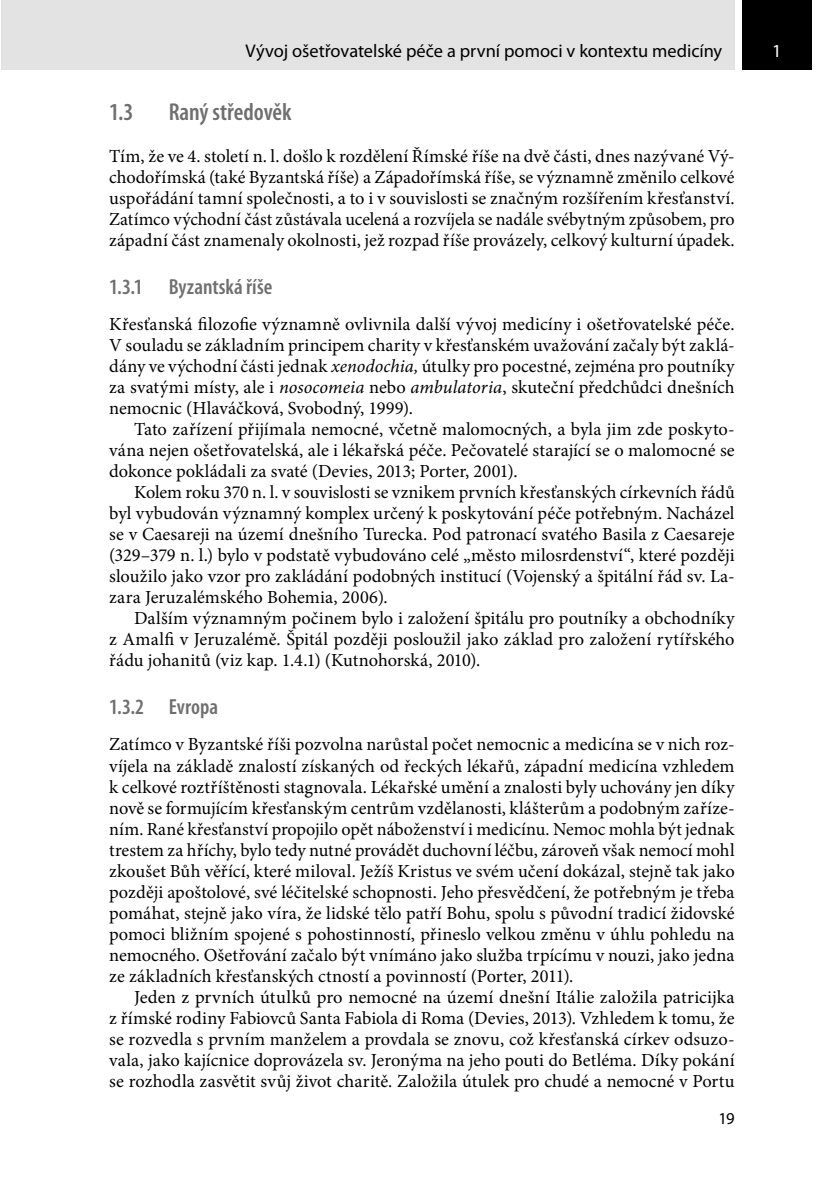
<style>
.page{position:relative;width:829px;height:1191px;background:#fff}
.page>*{position:absolute;margin:0;border:0;box-sizing:border-box;transform-origin:0 0}
._2_2_nadpis{font:600 condensed 24.5px "Myriad Pro";color:#706f6f}
._3_3_3{font:600 condensed 21.88px "Myriad Pro";color:#706f6f}
.text_prvni{font:18.38px/21px "Minion Pro";letter-spacing:.005em;color:#000;text-align:justify}
.text{font:18.38px/21px "Minion Pro";letter-spacing:.005em;color:#000;text-align:justify}
.t1{font:18.38px "Myriad Pro";letter-spacing:-.005em;color:#000}
.t2{font:18.38px "Myriad Pro";color:#fff}
.t3{font:16.62px "Myriad Pro";color:#000}
.s1{font-style:italic}
</style>
<div class="page">
<div style="left:1px;top:0;width:733px;height:69px;background:#e3e3e3"></div>
<div style="left:742px;top:0;width:69px;height:69px;background:#000"></div>
<p class="t1" style="left:245px;top:40px;width:478px">Vývoj ošetřovatelské péče a první pomoci v kontextu medicíny</p>
<p class="t2" style="left:772px;top:40px;width:11px">1</p>
<p class="_2_2_nadpis" style="left:109px;top:97px;width:26px">1.3</p>
<p class="_2_2_nadpis" style="left:169px;top:97px;width:124px">Raný středověk</p>
<p class="text_prvni" style="left:109px;top:146px;width:627px">Tím, že ve 4. století n. l. došlo k rozdělení Římské říše na dvě části, dnes nazývané Vý&shy;chodořímská (také Byzantská říše) a Západořímská říše, se významně změnilo celkové uspořádání tamní společnosti, a to i v souvislosti se značným rozšířením křesťanství.<br>Zatímco východní část zůstávala ucelená a rozvíjela se nadále svébytným způsobem, pro západní část znamenaly okolnosti, jež rozpad říše provázely, celkový kulturní úpadek.</p>
<p class="_3_3_3" style="left:109px;top:273px;width:165px">1.3.1 Byzantská říše</p>
<p class="text_prvni" style="left:109px;top:314px;width:627px">Křesťanská filozofie významně ovlivnila další vývoj medicíny i ošetřovatelské péče.<br>V souladu se základním principem charity v křesťanském uvažování začaly být zaklá&shy;dány ve východní části jednak <span class="s1">xenodochia,</span> útulky pro pocestné, zejména pro poutníky za svatými místy, ale i <span class="s1">nosocomeia</span> nebo <span class="s1">ambulatoria</span>, skuteční předchůdci dnešních nemocnic (Hlaváčková, Svobodný, 1999).</p>
<p class="text" style="left:109px;top:419px;width:627px;text-indent:25px">Tato zařízení přijímala nemocné, včetně malomocných, a byla jim zde poskyto&shy;vána nejen ošetřovatelská, ale i lékařská péče. Pečovatelé starající se o malomocné se dokonce pokládali za svaté (Devies, 2013; Porter, 2001).</p>
<p class="text" style="left:109px;top:482px;width:627px;text-indent:25px">Kolem roku 370 n. l. v souvislosti se vznikem prvních křesťanských církevních řádů byl vybudován významný komplex určený k poskytování péče potřebným. Nacházel se v Caesareji na území dnešního Turecka. Pod patronací svatého Basila z Caesareje (329–379 n. l.) bylo v podstatě vybudováno celé „město milosrdenství“, které později sloužilo jako vzor pro zakládání podobných institucí (Vojenský a špitální řád sv. La&shy;zara Jeruzalémského Bohemia, 2006).</p>
<p class="text" style="left:109px;top:608px;width:627px;text-indent:25px">Dalším významným počinem bylo i založení špitálu pro poutníky a obchodníky z Amalfi v Jeruzalémě. Špitál později posloužil jako základ pro založení rytířského řádu johanitů (viz kap. 1.4.1) (Kutnohorská, 2010).</p>
<p class="_3_3_3" style="left:109px;top:693px;width:110px">1.3.2 Evropa</p>
<p class="text_prvni" style="left:109px;top:734px;width:627px">Zatímco v Byzantské říši pozvolna narůstal počet nemocnic a medicína se v nich roz&shy;víjela na základě znalostí získaných od řeckých lékařů, západní medicína vzhledem k celkové roztříštěnosti stagnovala. Lékařské umění a znalosti byly uchovány jen díky nově se formujícím křesťanským centrům vzdělanosti, klášterům a podobným zaříze&shy;ním. Rané křesťanství propojilo opět náboženství i medicínu. Nemoc mohla být jednak trestem za hříchy, bylo tedy nutné provádět duchovní léčbu, zároveň však nemocí mohl zkoušet Bůh věřící, které miloval. Ježíš Kristus ve svém učení dokázal, stejně tak jako později apoštolové, své léčitelské schopnosti. Jeho přesvědčení, že potřebným je třeba pomáhat, stejně jako víra, že lidské tělo patří Bohu, spolu s původní tradicí židovské pomoci bližním spojené s pohostinností, přineslo velkou změnu v úhlu pohledu na nemocného. Ošetřování začalo být vnímáno jako služba trpícímu v nouzi, jako jedna ze základních křesťanských ctností a povinností (Porter, 2011).</p>
<p class="text" style="left:109px;top:986px;width:627px;text-indent:25px">Jeden z prvních útulků pro nemocné na území dnešní Itálie založila patricijka z římské rodiny Fabiovců Santa Fabiola di Roma (Devies, 2013). Vzhledem k tomu, že se rozvedla s prvním manželem a provdala se znovu, což křesťanská církev odsuzo&shy;vala, jako kajícnice doprovázela sv. Jeronýma na jeho pouti do Betléma. Díky pokání se rozhodla zasvětit svůj život charitě. Založila útulek pro chudé a nemocné v Portu</p>
<p class="t3" style="left:718px;top:1108px;width:18px">19</p>
</div>
